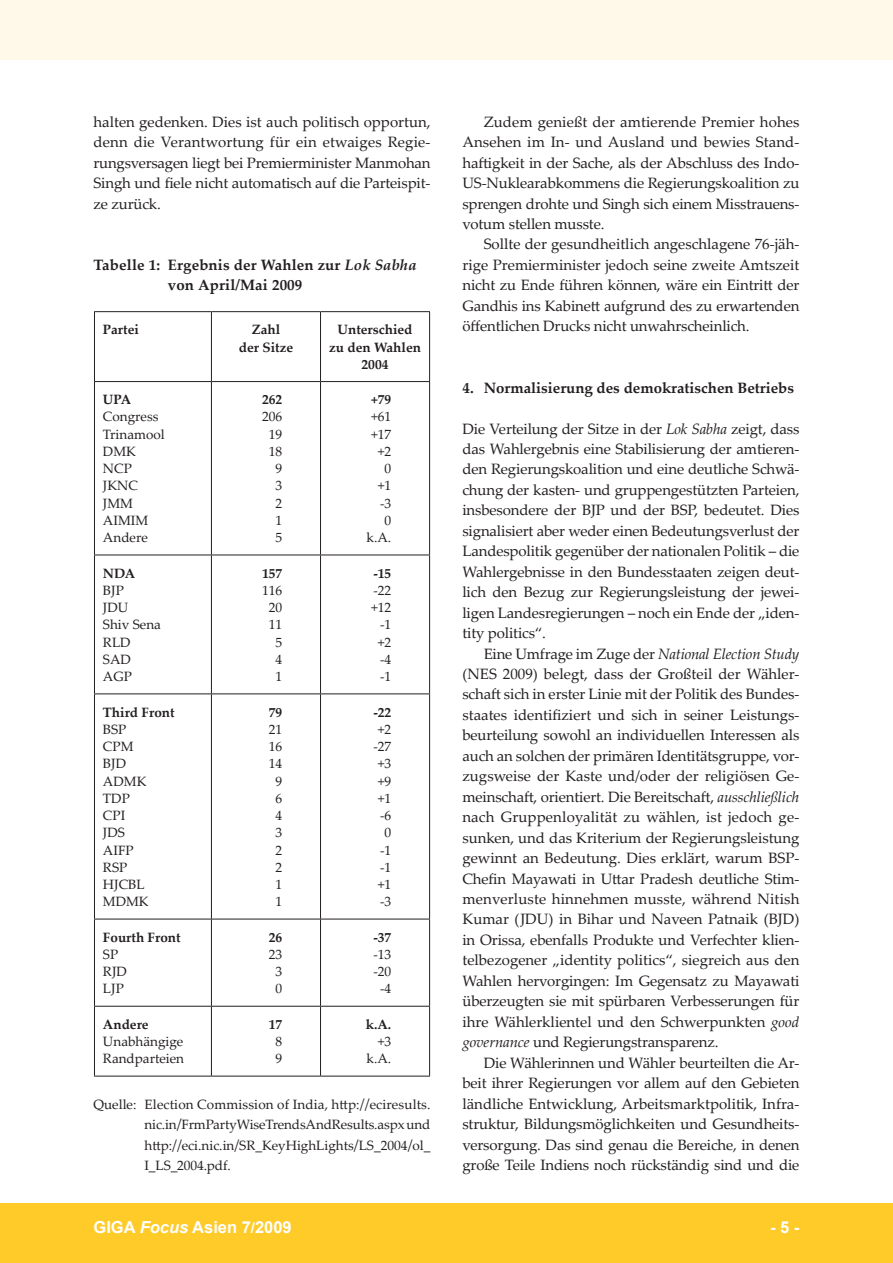
<style>
.page{position:relative;width:893px;height:1263px;background:#fff}
.page>*{position:absolute;margin:0;border:0;box-sizing:border-box;transform-origin:0 0}
.t1{font:700 16.5px "Arial";color:#fff}
.foc__text_fliesstext{font:15px/20.4px "Palatino Linotype";letter-spacing:-.01em;color:#231f20;text-align:justify}
.foc__text_1__absatz{font:15px/20.4px "Palatino Linotype";letter-spacing:-.01em;color:#231f20;text-align:justify}
.foc__tabelle_titel{font:700 15px/20.4px "Palatino Linotype";letter-spacing:.01em;color:#231f20}
.foc__text_ueberschri{font:700 15px "Palatino Linotype";color:#231f20}
.foc__tabelle_inhalt{font:13.5px/17.2px "Palatino Linotype";color:#231f20;text-align:right}
.foc__tabelle_quelle{font:13.5px/20.4px "Palatino Linotype";color:#231f20;text-align:justify}
.foc__tabelle_inhalt-2{font:700 13.5px/17.2px "Palatino Linotype";color:#231f20;text-align:center}
.s1{font-style:italic}
.s2{font-weight:700}
.s3{font-weight:400}
.s4{font-size:15px}
</style>
<div class="page">
<div style="left:0;top:1203px;width:893px;height:60px;background:#fecb29"></div>
<div style="left:0;top:1px;width:893px;height:59px;background:#fef9e9"></div>
<hr style="left:94px;top:311px;width:117px;height:1px;background:#231f20">
<hr style="left:94px;top:312px;width:1px;height:69px;background:#231f20">
<hr style="left:211px;top:311px;width:110px;height:1px;background:#231f20">
<hr style="left:211px;top:312px;width:1px;height:69px;background:#231f20">
<hr style="left:321px;top:311px;width:109px;height:1px;background:#231f20">
<hr style="left:320px;top:312px;width:1px;height:69px;background:#231f20">
<hr style="left:429px;top:312px;width:1px;height:69px;background:#231f20">
<hr style="left:94px;top:381px;width:117px;height:1px;background:#231f20">
<hr style="left:94px;top:382px;width:1px;height:173px;background:#231f20">
<hr style="left:211px;top:381px;width:110px;height:1px;background:#231f20">
<hr style="left:211px;top:382px;width:1px;height:173px;background:#231f20">
<hr style="left:321px;top:381px;width:109px;height:1px;background:#231f20">
<hr style="left:320px;top:382px;width:1px;height:173px;background:#231f20">
<hr style="left:429px;top:382px;width:1px;height:173px;background:#231f20">
<hr style="left:94px;top:555px;width:117px;height:1px;background:#231f20">
<hr style="left:94px;top:555px;width:1px;height:138px;background:#231f20">
<hr style="left:211px;top:555px;width:110px;height:1px;background:#231f20">
<hr style="left:211px;top:555px;width:1px;height:138px;background:#231f20">
<hr style="left:321px;top:555px;width:109px;height:1px;background:#231f20">
<hr style="left:320px;top:555px;width:1px;height:138px;background:#231f20">
<hr style="left:429px;top:555px;width:1px;height:138px;background:#231f20">
<hr style="left:94px;top:693px;width:117px;height:1px;background:#231f20">
<hr style="left:94px;top:694px;width:1px;height:225px;background:#231f20">
<hr style="left:211px;top:693px;width:110px;height:1px;background:#231f20">
<hr style="left:211px;top:694px;width:1px;height:225px;background:#231f20">
<hr style="left:321px;top:693px;width:109px;height:1px;background:#231f20">
<hr style="left:320px;top:694px;width:1px;height:225px;background:#231f20">
<hr style="left:429px;top:694px;width:1px;height:225px;background:#231f20">
<hr style="left:94px;top:919px;width:117px;height:1px;background:#231f20">
<hr style="left:94px;top:919px;width:1px;height:87px;background:#231f20">
<hr style="left:211px;top:919px;width:110px;height:1px;background:#231f20">
<hr style="left:211px;top:919px;width:1px;height:87px;background:#231f20">
<hr style="left:321px;top:919px;width:109px;height:1px;background:#231f20">
<hr style="left:320px;top:919px;width:1px;height:87px;background:#231f20">
<hr style="left:429px;top:919px;width:1px;height:87px;background:#231f20">
<hr style="left:94px;top:1006px;width:117px;height:1px;background:#231f20">
<hr style="left:94px;top:1006px;width:1px;height:70px;background:#231f20">
<hr style="left:211px;top:1006px;width:110px;height:1px;background:#231f20">
<hr style="left:211px;top:1006px;width:1px;height:70px;background:#231f20">
<hr style="left:321px;top:1006px;width:109px;height:1px;background:#231f20">
<hr style="left:320px;top:1006px;width:1px;height:70px;background:#231f20">
<hr style="left:429px;top:1006px;width:1px;height:70px;background:#231f20">
<hr style="left:94px;top:1076px;width:117px;height:1px;background:#231f20">
<hr style="left:211px;top:1076px;width:110px;height:1px;background:#231f20">
<hr style="left:321px;top:1076px;width:109px;height:1px;background:#231f20">
<p class="foc__text_fliesstext" style="left:94px;top:111px;width:338px">halten gedenken. Dies ist auch politisch opportun, denn die Verantwortung für ein etwaiges Regie&shy;rungsversagen liegt bei Premierminister Manmohan Singh und fiele nicht automatisch auf die Parteispit&shy;ze zurück.</p>
<p class="foc__tabelle_titel" style="left:168px;top:254px;width:250px;text-indent:-74px">Tabelle 1: Ergebnis der Wahlen zur <span class="s1">Lok Sabha </span>von April/Mai 2009</p>
<p class="foc__tabelle_inhalt-2" style="left:103px;top:321px;width:37px">Partei</p>
<p class="foc__tabelle_inhalt-2" style="left:239px;top:321px;width:56px">Zahl<br>der Sitze</p>
<p class="foc__tabelle_inhalt-2" style="left:329px;top:321px;width:93px">Unterschied zu den Wahlen<br>2004</p>
<p class="foc__tabelle_inhalt" style="left:103px;top:390px;width:63px;text-align:left"><span class="s2">UPA<br></span>Congress<br>Trinamool<br>DMK<br>NCP<br>JKNC<br>JMM<br>AIMIM<br>Andere</p>
<p class="foc__tabelle_inhalt" style="left:262px;top:390px;width:22px"><span class="s2">262<br></span>206<br>19<br>18<br>9<br>3<br>2<br>1<br>5</p>
<p class="foc__tabelle_inhalt" style="left:367px;top:390px;width:26px"><span class="s2">+79 </span>+61 +17 +2<br>0<br>+1 -3<br>0 k.A.</p>
<p class="foc__tabelle_inhalt" style="left:103px;top:564px;width:60px;text-align:left"><span class="s2">NDA<br></span>BJP<br>JDU<br>Shiv Sena<br>RLD<br>SAD<br>AGP</p>
<p class="foc__tabelle_inhalt" style="left:262px;top:564px;width:22px"><span class="s2">157<br></span>116<br>20<br>11<br>5<br>4<br>1</p>
<p class="foc__tabelle_inhalt" style="left:371px;top:564px;width:22px"><span class="s2">-15 </span>-22 +12 -1 +2 -4 -1</p>
<p class="foc__tabelle_inhalt" style="left:103px;top:703px;width:73px;text-align:left"><span class="s2">Third Front<br></span>BSP<br>CPM<br>BJD<br>ADMK<br>TDP<br>CPI<br>JDS<br>AIFP<br>RSP<br>HJCBL<br>MDMK</p>
<p class="foc__tabelle_inhalt" style="left:269px;top:703px;width:15px;text-align:center"><span class="s2">79<br></span>21<br>16<br>14<br>9<br>6<br>4<br>3<br>2<br>2<br>1<br>1</p>
<p class="foc__tabelle_inhalt" style="left:373px;top:703px;width:19px"><span class="s2">-22 </span>+2 -27 +3 +9 +1 -6<br>0 -1 -1 +1 -3</p>
<p class="foc__tabelle_inhalt-2" style="left:103px;top:928px;width:79px;text-align:left">Fourth Front<br><span class="s3">SP<br>RJD<br>LJP</span></p>
<p class="foc__tabelle_inhalt" style="left:269px;top:928px;width:15px;text-align:center"><span class="s2">26<br></span>23<br>3<br>0</p>
<p class="foc__tabelle_inhalt" style="left:373px;top:928px;width:19px;text-align:center"><span class="s2">-37 </span>-13 -20 -4</p>
<p class="foc__tabelle_inhalt" style="left:103px;top:1015px;width:83px;text-align:left"><span class="s2">Andere<br></span>Unabhängige<br>Randparteien</p>
<p class="foc__tabelle_inhalt-2" style="left:269px;top:1015px;width:15px">17<br><span class="s3">8<br>9</span></p>
<p class="foc__tabelle_inhalt" style="left:366px;top:1015px;width:27px"><span class="s2">k.A. </span>+3 k.A.</p>
<p class="foc__tabelle_quelle" style="left:145px;top:1093px;width:287px;text-indent:-51px">Quelle: Election Commission of India, http:<span class="s4">//</span>eciresults. nic.in<span class="s4">/</span>FrmPartyWiseTrendsAndResults.aspx und http:<span class="s4">//</span>eci.nic.in<span class="s4">/</span>SR_KeyHighLights<span class="s4">/</span>LS_2004<span class="s4">/</span>ol_ I_LS_2004.pdf.</p>
<p class="foc__text_fliesstext" style="left:462px;top:111px;width:338px;text-indent:21px">Zudem genießt der amtierende Premier hohes Ansehen im In- und Ausland und bewies Stand&shy;haftigkeit in der Sache, als der Abschluss des Indo-US-Nuklearabkommens die Regierungskoalition zu sprengen drohte und Singh sich einem Misstrauens&shy;votum stellen musste.</p>
<p class="foc__text_fliesstext" style="left:462px;top:234px;width:338px;text-indent:21px">Sollte der gesundheitlich angeschlagene 76-jäh&shy;rige Premierminister jedoch seine zweite Amtszeit nicht zu Ende führen können, wäre ein Eintritt der Gandhis ins Kabinett aufgrund des zu erwartenden öffentlichen Drucks nicht unwahrscheinlich.</p>
<p class="foc__text_ueberschri" style="left:462px;top:377px;width:333px">4. Normalisierung des demokratischen Betriebs</p>
<p class="foc__text_1__absatz" style="left:462px;top:418px;width:339px">Die Verteilung der Sitze in der <span class="s1">Lok Sabha</span> zeigt, dass das Wahlergebnis eine Stabilisierung der amtieren&shy;den Regierungskoalition und eine deutliche Schwä&shy;chung der kasten- und gruppengestützten Parteien, insbesondere der BJP und der BSP, bedeutet. Dies signalisiert aber weder einen Bedeutungsverlust der Landespolitik gegenüber der nationalen Politik – die Wahlergebnisse in den Bundesstaaten zeigen deut&shy;lich den Bezug zur Regierungsleistung der jewei&shy;ligen Landesregierungen – noch ein Ende der „iden&shy;tity politics“.</p>
<p class="foc__text_fliesstext" style="left:462px;top:643px;width:339px;text-indent:21px">Eine Umfrage im Zuge der <span class="s1">National Election Study </span>(NES 2009) belegt, dass der Großteil der Wähler&shy;schaft sich in erster Linie mit der Politik des Bundes&shy;staates identifiziert und sich in seiner Leistungs&shy;beurteilung sowohl an individuellen Interessen als auch an solchen der primären Identitätsgruppe, vor&shy;zugsweise der Kaste und/oder der religiösen Ge&shy;meinschaft, orientiert. Die Bereitschaft, <span class="s1">ausschließlich </span>nach Gruppenloyalität zu wählen, ist jedoch ge&shy;sunken, und das Kriterium der Regierungsleistung gewinnt an Bedeutung. Dies erklärt, warum BSP-Chefin Mayawati in Uttar Pradesh deutliche Stim&shy;menverluste hinnehmen musste, während Nitish Kumar (JDU) in Bihar und Naveen Patnaik (BJD) in Orissa, ebenfalls Produkte und Verfechter klien&shy;telbezogener „identity politics“, siegreich aus den Wahlen hervorgingen: Im Gegensatz zu Mayawati überzeugten sie mit spürbaren Verbesserungen für ihre Wählerklientel und den Schwerpunkten <span class="s1">good governance</span> und Regierungstransparenz.</p>
<p class="foc__text_fliesstext" style="left:462px;top:1052px;width:338px;text-indent:21px">Die Wählerinnen und Wähler beurteilten die Ar&shy;beit ihrer Regierungen vor allem auf den Gebieten ländliche Entwicklung, Arbeitsmarktpolitik, Infra&shy;struktur, Bildungsmöglichkeiten und Gesundheits&shy;versorgung. Das sind genau die Bereiche, in denen große Teile Indiens noch rückständig sind und die</p>
<p class="t1" style="left:94px;top:1216px;width:200px">GIGA <span class="s1">Focus</span> Asien 7<span class="s4">/</span>2009</p>
<p class="t1" style="left:770px;top:1216px;width:31px">- -</p>
</div>
